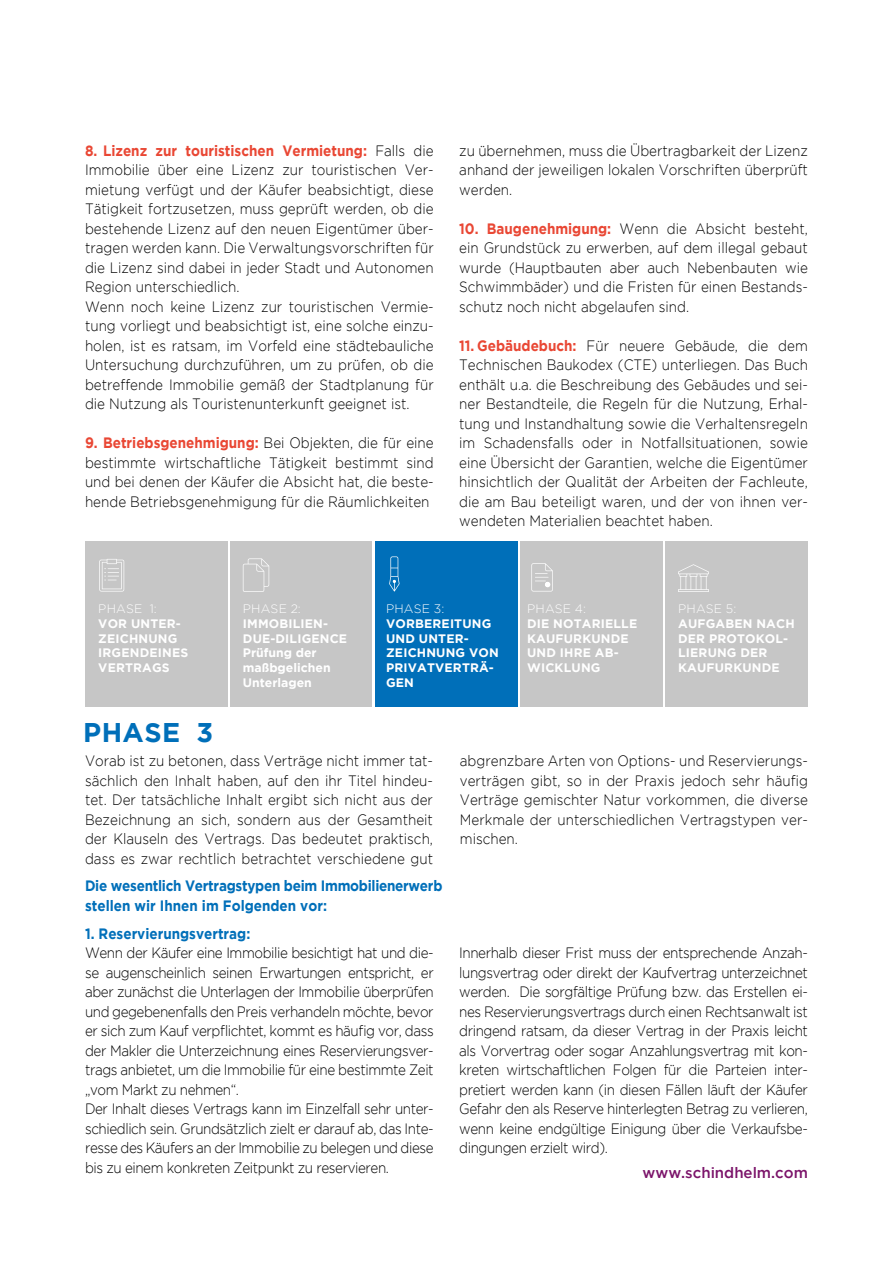
<style>
.page{position:relative;width:893px;height:1263px;background:#fff}
.page>*{position:absolute;margin:0;border:0;box-sizing:border-box;transform-origin:0 0}
.t1{font:700 27px "Gotham";letter-spacing:.015em;color:#006fb9}
.t2{font:300 15px/19.5px "Gotham";color:#000;text-align:justify;scale:.9 1}
.t3{font:300 15px/19.5px "Gotham";letter-spacing:-.03em;color:#000;scale:.9 1}
.t4{font:700 15px/19.5px "Gotham";letter-spacing:-.02em;color:#006fb9;scale:.9 1}
.t5{font:700 15px "Gotham";color:#006fb9;scale:.9 1}
.t6{font:500 15px "Gotham";color:#7b146a}
.t7{font:700 12.3px/14.7px "Gotham";letter-spacing:.015em;color:#fff}
.t8{font:300 12.3px "Gotham";letter-spacing:.015em;color:#fff}
.s1{font-weight:700;color:#e94734}
</style>
<div class="page">
<div style="left:85px;top:541px;width:142px;height:166px;background:#c6c6c6"></div>
<div style="left:230px;top:541px;width:142px;height:166px;background:#c6c6c6"></div>
<div style="left:375px;top:541px;width:142px;height:166px;background:#006fb9"></div>
<div style="left:521px;top:541px;width:142px;height:166px;background:#c6c6c6"></div>
<div style="left:666px;top:541px;width:142px;height:166px;background:#c6c6c6"></div>
<svg style="left:99px;top:559px;width:25px;height:32px"></svg>
<svg style="left:531px;top:563px;width:22px;height:28px"></svg>
<svg style="left:678px;top:564px;width:31px;height:28px"></svg>
<svg style="left:389px;top:556px;width:11px;height:35px"></svg>
<svg style="left:243px;top:558px;width:26px;height:34px"></svg>
<p class="t2" style="left:85px;top:140px;width:389px;text-align:left"><span class="s1">8. Lizenz zur touristischen Vermietung:</span> Falls die Immobilie über eine Lizenz zur touristischen Ver&shy;mietung verfügt und der Käufer beabsichtigt, diese Tätigkeit fortzusetzen, muss geprüft werden, ob die bestehende Lizenz auf den neuen Eigentümer über&shy;tragen werden kann. Die Verwaltungsvorschriften für die Lizenz sind dabei in jeder Stadt und Autonomen Region unterschiedlich.<br>Wenn noch keine Lizenz zur touristischen Vermie&shy;tung vorliegt und beabsichtigt ist, eine solche einzu&shy;holen, ist es ratsam, im Vorfeld eine städtebauliche Untersuchung durchzuführen, um zu prüfen, ob die betreffende Immobilie gemäß der Stadtplanung für die Nutzung als Touristenunterkunft geeignet ist.</p>
<p class="t2" style="left:85px;top:433px;width:389px"><span class="s1">9. Betriebsgenehmigung:</span> Bei Objekten, die für eine bestimmte wirtschaftliche Tätigkeit bestimmt sind und bei denen der Käufer die Absicht hat, die beste&shy;hende Betriebsgenehmigung für die Räumlichkeiten</p>
<p class="t2" style="left:459px;top:140px;width:389px">zu übernehmen, muss die Übertragbarkeit der Lizenz anhand der jeweiligen lokalen Vorschriften überprüft werden.</p>
<p class="t2" style="left:459px;top:218px;width:389px"><span class="s1">10. Baugenehmigung:</span> Wenn die Absicht besteht, ein Grundstück zu erwerben, auf dem illegal gebaut wurde (Hauptbauten aber auch Nebenbauten wie Schwimmbäder) und die Fristen für einen Bestands&shy;schutz noch nicht abgelaufen sind.</p>
<p class="t2" style="left:459px;top:335px;width:389px"><span class="s1">11. Gebäudebuch:</span> Für neuere Gebäude, die dem Technischen Baukodex (CTE) unterliegen. Das Buch enthält u.a. die Beschreibung des Gebäudes und sei&shy;ner Bestandteile, die Regeln für die Nutzung, Erhal&shy;tung und Instandhaltung sowie die Verhaltensregeln im Schadensfalls oder in Notfallsituationen, sowie eine Übersicht der Garantien, welche die Eigentümer hinsichtlich der Qualität der Arbeiten der Fachleute, die am Bau beteiligt waren, und der von ihnen ver&shy;wendeten Materialien beachtet haben.</p>
<p class="t8" style="left:98px;top:602px;width:60px">PHASE 1:</p>
<p class="t7" style="left:98px;top:616px;width:91px">VOR UNTER-<br>ZEICHNUNG<br>IRGENDEINES<br>VERTRAGS</p>
<h1 class="t1" style="left:83px;top:717px;width:131px">PHASE 3</h1>
<p class="t8" style="left:243px;top:602px;width:59px">PHASE 2:</p>
<p class="t7" style="left:243px;top:616px;width:106px">IMMOBILIEN-<br>DUE-DILIGENCE<br>Prüfung der maßbgelichen<br>Unterlagen</p>
<p class="t8" style="left:386px;top:602px;width:60px">PHASE 3:</p>
<p class="t7" style="left:386px;top:616px;width:114px">VORBEREITUNG<br>UND UNTER-<br>ZEICHNUNG VON<br>PRIVATVERTRÄ-<br>GEN</p>
<p class="t8" style="left:527px;top:602px;width:60px">PHASE 4:</p>
<p class="t7" style="left:527px;top:616px;width:112px">DIE NOTARIELLE<br>KAUFURKUNDE<br>UND IHRE AB-<br>WICKLUNG</p>
<p class="t8" style="left:678px;top:602px;width:60px">PHASE 5:</p>
<p class="t7" style="left:678px;top:616px;width:118px">AUFGABEN NACH<br>DER PROTOKOL-<br>LIERUNG DER<br>KAUFURKUNDE</p>
<p class="t2" style="left:85px;top:751px;width:388px">Vorab ist zu betonen, dass Verträge nicht immer tat&shy;sächlich den Inhalt haben, auf den ihr Titel hindeu&shy;tet. Der tatsächliche Inhalt ergibt sich nicht aus der Bezeichnung an sich, sondern aus der Gesamtheit der Klauseln des Vertrags. Das bedeutet praktisch, dass es zwar rechtlich betrachtet verschiedene gut</p>
<p class="t2" style="left:460px;top:751px;width:388px">abgrenzbare Arten von Options- und Reservierungs&shy;verträgen gibt, so in der Praxis jedoch sehr häufig Verträge gemischter Natur vorkommen, die diverse Merkmale der unterschiedlichen Vertragstypen ver&shy;mischen.</p>
<p class="t4" style="left:85px;top:876px;width:399px">Die wesentlich Vertragstypen beim Immobilienerwerb stellen wir Ihnen im Folgenden vor:</p>
<p class="t5" style="left:85px;top:924px;width:185px">1. Reservierungsvertrag:</p>
<p class="t3" style="left:85px;top:943px;width:389px">Wenn der Käufer eine Immobilie besichtigt hat und die&shy;se augenscheinlich seinen Erwartungen entspricht, er aber zunächst die Unterlagen der Immobilie überprüfen und gegebenenfalls den Preis verhandeln möchte, bevor er sich zum Kauf verpflichtet, kommt es häufig vor, dass der Makler die Unterzeichnung eines Reservierungsver&shy;trags anbietet, um die Immobilie für eine bestimmte Zeit „vom Markt zu nehmen“.<br>Der Inhalt dieses Vertrags kann im Einzelfall sehr unter&shy;schiedlich sein. Grundsätzlich zielt er darauf ab, das Inte&shy;resse des Käufers an der Immobilie zu belegen und diese bis zu einem konkreten Zeitpunkt zu reservieren.</p>
<p class="t2" style="left:459px;top:943px;width:389px">Innerhalb dieser Frist muss der entsprechende Anzah&shy;lungsvertrag oder direkt der Kaufvertrag unterzeichnet werden. Die sorgfältige Prüfung bzw. das Erstellen ei&shy;nes Reservierungsvertrags durch einen Rechtsanwalt ist dringend ratsam, da dieser Vertrag in der Praxis leicht als Vorvertrag oder sogar Anzahlungsvertrag mit kon&shy;kreten wirtschaftlichen Folgen für die Parteien inter&shy;pretiert werden kann (in diesen Fällen läuft der Käufer Gefahr den als Reserve hinterlegten Betrag zu verlieren, wenn keine endgültige Einigung über die Verkaufsbe&shy;dingungen erzielt wird).</p>
<p class="t6" style="left:642px;top:1164px;width:167px">www.schindhelm.com</p>
</div>
